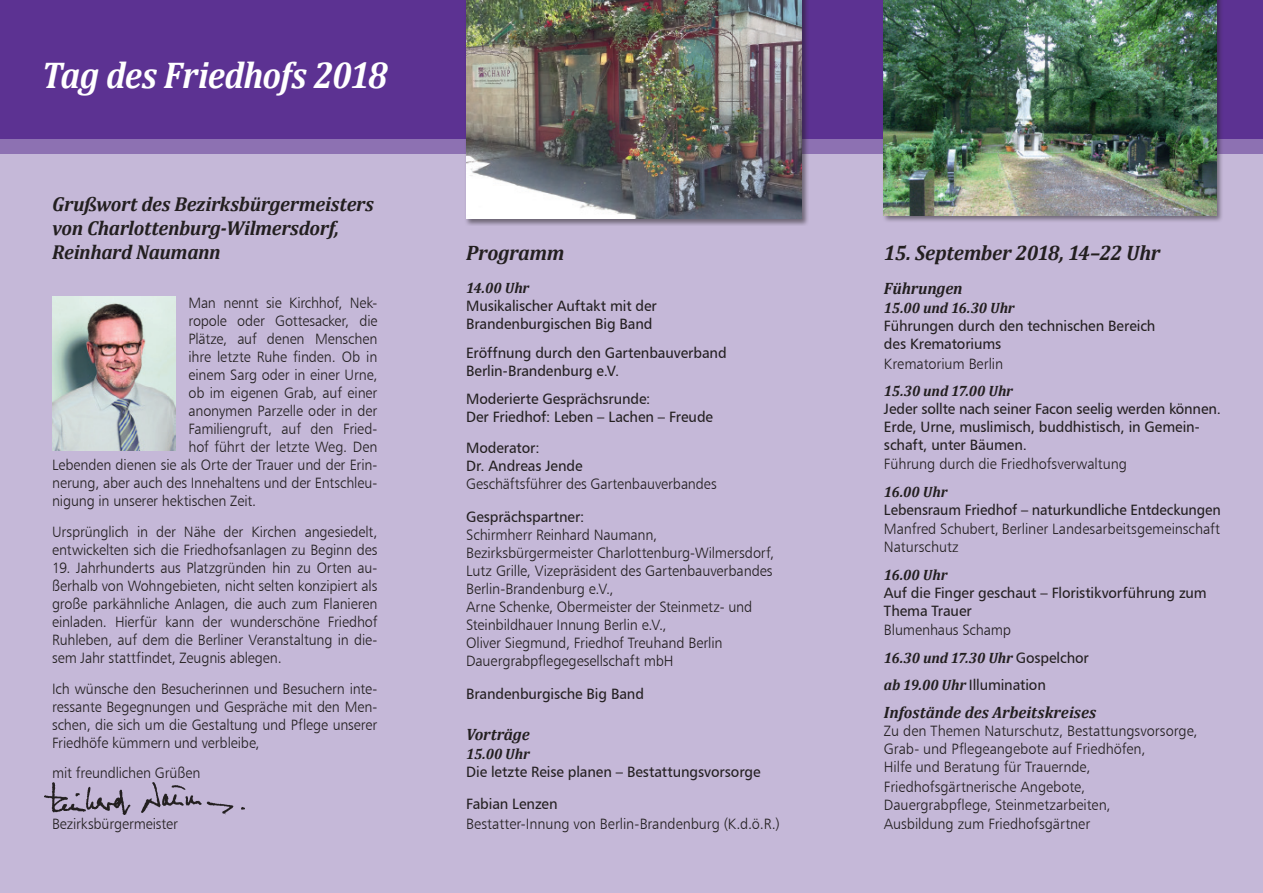
<style>
.page{position:relative;width:1263px;height:893px;background:#c5b8d8}
.page>*{position:absolute;margin:0;border:0;box-sizing:border-box;transform-origin:0 0}
.t1{font:italic 700 37.5px "Cambria";letter-spacing:-.02em;color:#fff;scale:.92 1}
.Absatzformat_1{font:italic 700 21px "Cambria";letter-spacing:-.015em;color:#231f20}
.head_im_text_schwarz{font:italic 700 20.25px/24px "Cambria";letter-spacing:-.015em;color:#231f20}
.Absatzformat_1-2{font:italic 700 16.5px "Cambria";color:#231f20}
.Absatzformat_1-3{font:15px/18px "Humanist 777 BT Light B";letter-spacing:-.005em;color:#231f20;scale:.96 1}
.Absatzformat_1-4{font:15px/18px "Humanist 777 BT Light B";letter-spacing:-.005em;color:#231f20}
.Absatzformat_1-5{font:15px/18px "Humanist 777 BT Roman B";letter-spacing:-.01em;color:#231f20}
.Absatzformat_1-6{font:15px/18px "Humanist 777 BT Roman B";letter-spacing:-.01em;color:#231f20;scale:.95 1}
.Absatzformat_1-7{font:italic 700 15px "Cambria";letter-spacing:-.015em;color:#231f20}
.s1{font-family:"Cambria";font-weight:700;font-style:italic}
.s2{font-family:"Humanist 777 BT Roman B"}
.s3{font-family:"Humanist 777 BT Roman B";font-weight:400;font-style:normal}
</style>
<div class="page">
<div style="left:0;top:0;width:1263px;height:138px;background:#5c3292"></div>
<div style="left:0;top:138px;width:1263px;height:16px;background:#8d71b2"></div>
<div style="left:464px;top:0;width:345px;height:226px;background:#231f20;opacity:.53"></div>
<img style="left:466px;top:0;width:335px;height:219px">
<div style="left:882px;top:0;width:341px;height:223px;background:#231f20;opacity:.53"></div>
<img style="left:884px;top:0;width:332px;height:215px">
<img style="left:45px;top:782px;width:199px;height:32px">
<img style="left:52px;top:297px;width:124px;height:153px">
<p class="t1" style="left:42px;top:49px;width:377px">Tag des Friedhofs 2018</p>
<p class="head_im_text_schwarz" style="left:52px;top:191px;width:323px">Grußwort des Bezirksbürgermeisters von Charlottenburg-Wilmersdorf,<br>Reinhard Naumann</p>
<p class="Absatzformat_1-3" style="left:188px;top:294px;width:198px">Man nennt sie Kirchhof, Nek-</p>
<p class="Absatzformat_1-3" style="left:188px;top:312px;width:198px">ropole oder Gottesacker, die</p>
<p class="Absatzformat_1-3" style="left:188px;top:330px;width:198px">Plätze, auf denen Menschen</p>
<p class="Absatzformat_1-3" style="left:188px;top:348px;width:198px">ihre letzte Ruhe finden. Ob in</p>
<p class="Absatzformat_1-3" style="left:188px;top:366px;width:198px">einem Sarg oder in einer Urne,</p>
<p class="Absatzformat_1-3" style="left:188px;top:384px;width:198px">ob im eigenen Grab, auf einer</p>
<p class="Absatzformat_1-3" style="left:188px;top:402px;width:198px">anonymen Parzelle oder in der</p>
<p class="Absatzformat_1-3" style="left:188px;top:420px;width:198px">Familiengruft, auf den Fried-</p>
<p class="Absatzformat_1-3" style="left:188px;top:438px;width:198px">hof führt der letzte Weg. Den</p>
<p class="Absatzformat_1-3" style="left:52px;top:456px;width:340px">Lebenden dienen sie als Orte der Trauer und der Erin-</p>
<p class="Absatzformat_1-3" style="left:52px;top:474px;width:340px">nerung, aber auch des Innehaltens und der Entschleu-</p>
<p class="Absatzformat_1-3" style="left:52px;top:492px;width:214px">nigung in unserer hektischen Zeit.</p>
<p class="Absatzformat_1-3" style="left:52px;top:522px;width:340px">Ursprünglich in der Nähe der Kirchen angesiedelt, entwickelten sich die Friedhofsanlagen zu Beginn des</p>
<p class="Absatzformat_1-3" style="left:52px;top:558px;width:340px;text-align:justify">19. Jahrhunderts aus Platzgründen hin zu Orten au&shy;ßerhalb von Wohngebieten, nicht selten konzipiert als große parkähnliche Anlagen, die auch zum Flanieren einladen. Hierfür kann der wunderschöne Friedhof Ruhleben, auf dem die Berliner Veranstaltung in die&shy;sem Jahr stattfindet, Zeugnis ablegen.</p>
<p class="Absatzformat_1-3" style="left:52px;top:679px;width:340px;text-align:justify">Ich wünsche den Besucherinnen und Besuchern inte&shy;ressante Begegnungen und Gespräche mit den Men&shy;schen, die sich um die Gestaltung und Pflege unserer Friedhöfe kümmern und verbleibe,</p>
<p class="Absatzformat_1-3" style="left:52px;top:764px;width:156px">mit freundlichen Grüßen</p>
<p class="Absatzformat_1-3" style="left:52px;top:815px;width:133px">Bezirksbürgermeister</p>
<p class="Absatzformat_1" style="left:466px;top:238px;width:100px">Programm</p>
<p class="Absatzformat_1" style="left:884px;top:238px;width:278px">15. September 2018, 14–22 Uhr</p>
<p class="Absatzformat_1-5" style="left:466px;top:279px;width:192px"><span class="s1">14.00 Uhr<br></span>Musikalischer Auftakt mit der<br>Brandenburgischen Big Band</p>
<p class="Absatzformat_1-5" style="left:466px;top:343px;width:262px">Eröffnung durch den Gartenbauverband<br>Berlin-Brandenburg e.V.</p>
<p class="Absatzformat_1-5" style="left:466px;top:390px;width:248px">Moderierte Gesprächsrunde:<br>Der Friedhof: Leben – Lachen – Freude</p>
<p class="Absatzformat_1-3" style="left:466px;top:439px;width:262px"><span class="s2">Moderator:<br>Dr. Andreas Jende<br></span>Geschäftsführer des Gartenbauverbandes</p>
<p class="Absatzformat_1-4" style="left:466px;top:508px;width:310px"><span class="s2">Gesprächspartner:<br></span>Schirmherr Reinhard Naumann, Bezirksbürgermeister Charlottenburg-Wilmersdorf, Lutz Grille, Vizepräsident des Gartenbauverbandes Berlin-Brandenburg e.V.,<br>Arne Schenke, Obermeister der Steinmetz- und Steinbildhauer Innung Berlin e.V.,<br>Oliver Siegmund, Friedhof Treuhand Berlin Dauergrabpflegegesellschaft mbH</p>
<p class="Absatzformat_1-5" style="left:466px;top:685px;width:179px">Brandenburgische Big Band</p>
<p class="Absatzformat_1-2" style="left:466px;top:722px;width:65px">Vorträge</p>
<p class="Absatzformat_1-5" style="left:466px;top:745px;width:296px"><span class="s1">15.00 Uhr<br></span>Die letzte Reise planen – Bestattungsvorsorge</p>
<p class="Absatzformat_1-4" style="left:466px;top:794px;width:315px;line-height:19.5px"><span class="s2">Fabian Lenzen<br></span>Bestatter-Innung von Berlin-Brandenburg (K.d.ö.R.)</p>
<p class="Absatzformat_1-2" style="left:884px;top:277px;width:80px">Führungen</p>
<p class="Absatzformat_1-5" style="left:884px;top:299px;width:273px"><span class="s1">15.00 und 16.30 Uhr<br></span>Führungen durch den technischen Bereich des Krematoriums</p>
<p class="Absatzformat_1-4" style="left:884px;top:354px;width:121px">Krematorium Berlin</p>
<p class="Absatzformat_1-5" style="left:884px;top:381px;width:338px"><span class="s1">15.30 und 17.00 Uhr<br></span>Jeder sollte nach seiner Facon seelig werden können.</p>
<p class="Absatzformat_1-5" style="left:884px;top:417px;width:317px">Erde, Urne, muslimisch, buddhistisch, in Gemein&shy;schaft, unter Bäumen.</p>
<p class="Absatzformat_1-4" style="left:884px;top:455px;width:244px">Führung durch die Friedhofsverwaltung</p>
<p class="Absatzformat_1-6" style="left:884px;top:482px;width:356px"><span class="s1">16.00 Uhr<br></span>Lebensraum Friedhof – naturkundliche Entdeckungen</p>
<p class="Absatzformat_1-4" style="left:884px;top:520px;width:338px">Manfred Schubert, Berliner Landesarbeitsgemeinschaft<br>Naturschutz</p>
<p class="Absatzformat_1-5" style="left:884px;top:565px;width:324px"><span class="s1">16.00 Uhr<br></span>Auf die Finger geschaut – Floristikvorführung zum<br>Thema Trauer</p>
<p class="Absatzformat_1-4" style="left:884px;top:621px;width:129px">Blumenhaus Schamp</p>
<p class="Absatzformat_1-7" style="left:884px;top:647px;width:206px">16.30 und 17.30 Uhr <span class="s3">Gospelchor</span></p>
<p class="Absatzformat_1-5" style="left:884px;top:676px;width:163px"><span class="s1">ab 19.00 Uhr</span> Illumination</p>
<p class="Absatzformat_1-2" style="left:884px;top:701px;width:214px">Infostände des Arbeitskreises</p>
<p class="Absatzformat_1-4" style="left:884px;top:722px;width:315px">Zu den Themen Naturschutz, Bestattungsvorsorge,<br>Grab- und Pflegeangebote auf Friedhöfen,<br>Hilfe und Beratung für Trauernde,</p>
<p class="Absatzformat_1-4" style="left:884px;top:777px;width:228px">Friedhofsgärtnerische Angebote,<br>Dauergrabpflege, Steinmetzarbeiten,</p>
<p class="Absatzformat_1-4" style="left:884px;top:815px;width:208px">Ausbildung zum Friedhofsgärtner</p>
</div>
